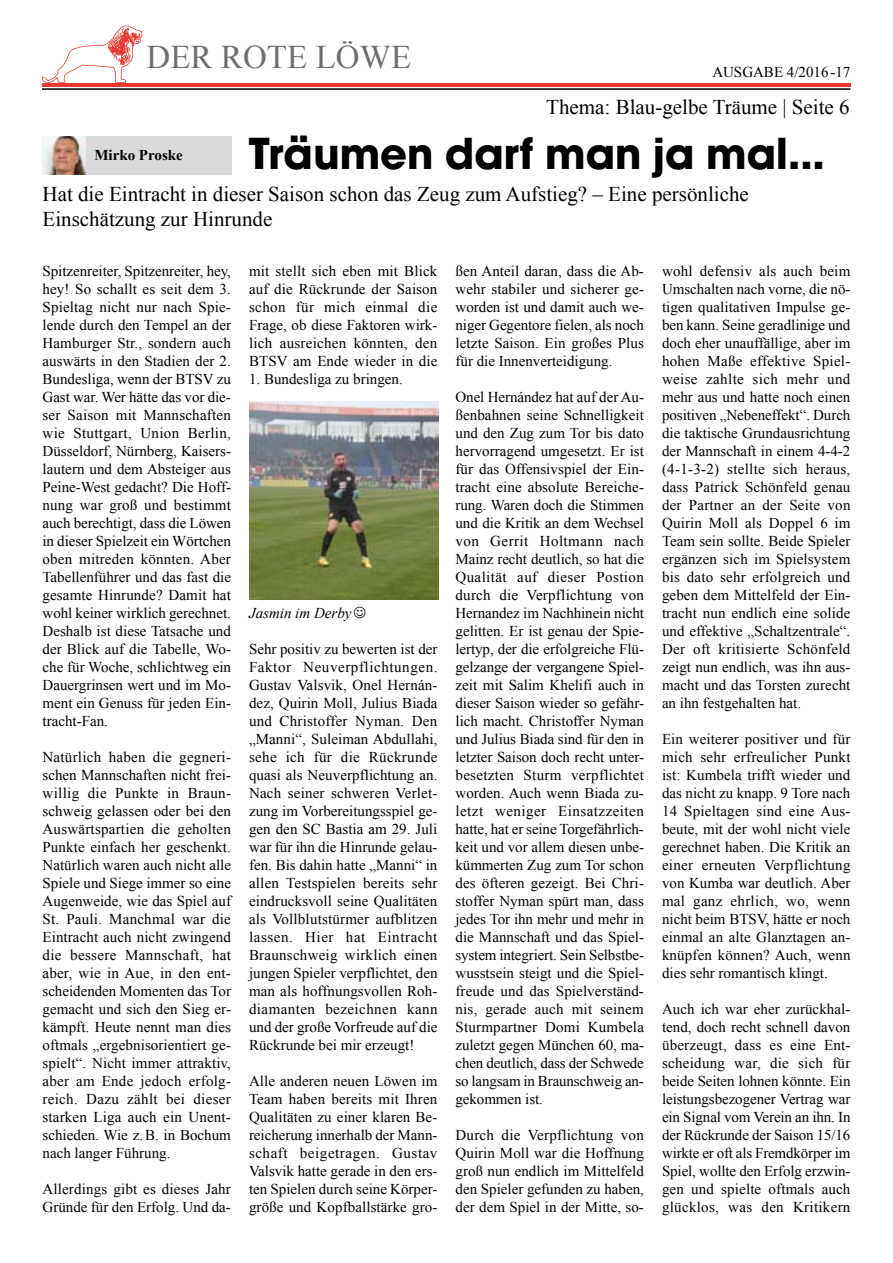
<style>
.page{position:relative;width:893px;height:1263px;background:#fff}
.page>*{position:absolute;margin:0;border:0;box-sizing:border-box;transform-origin:0 0}
.t1{font:46.5px "Avignon CE Bold";color:#000}
.t2{font:33px "Times New Roman";color:#6f6d70}
.t3{font:21px/25.2px "Times New Roman";color:#000}
.t4{font:15px/18px "Times New Roman";color:#000;text-align:justify}
.t5{font:italic 15px "Times New Roman";color:#000}
.t6{font:700 15px "Times New Roman";color:#000}
</style>
<div class="page">
<hr style="left:42px;top:88px;width:808px;height:2px;background:#000">
<svg style="left:42px;top:26px;width:100px;height:57px"></svg>
<hr style="left:42px;top:83px;width:808px;height:3px;background:#e83a33">
<img style="left:249px;top:402px;width:189px;height:198px">
<div style="left:43px;top:136px;width:189px;height:38px;background:#dadada"></div>
<img style="left:43px;top:136px;width:42px;height:38px">
<h2 class="t2" style="left:146px;top:35px;width:266px">DER ROTE LÖWE</h2>
<p class="t4" style="left:712px;top:63px;width:140px">AUSGABE 4/2016-17</p>
<h3 class="t3" style="left:546px;top:94px;width:305px">Thema: Blau-gelbe Träume | Seite 6</h3>
<h1 class="t1" style="left:249px;top:125px;width:577px">Träumen darf man ja mal...</h1>
<h3 class="t3" style="left:43px;top:181px;width:708px">Hat die Eintracht in dieser Saison schon das Zeug zum Aufstieg? – Eine persönliche<br>Einschätzung zur Hinrunde</h3>
<p class="t4" style="left:43px;top:261px;width:190px">Spitzenreiter, Spitzenreiter, hey, hey! So schallt es seit dem 3.<br>Spieltag nicht nur nach Spie&shy;lende durch den Tempel an der Hamburger Str., sondern auch auswärts in den Stadien der 2.<br>Bundesliga, wenn der BTSV zu Gast war. Wer hätte das vor die&shy;ser Saison mit Mannschaften wie Stuttgart, Union Berlin, Düsseldorf, Nürnberg, Kaisers&shy;lautern und dem Absteiger aus Peine-West gedacht? Die Hoff&shy;nung war groß und bestimmt auch berechtigt, dass die Löwen in dieser Spielzeit ein Wörtchen oben mitreden könnten. Aber Tabellenführer und das fast die gesamte Hinrunde? Damit hat wohl keiner wirklich gerechnet.<br>Deshalb ist diese Tatsache und der Blick auf die Tabelle, Wo&shy;che für Woche, schlichtweg ein Dauergrinsen wert und im Mo&shy;ment ein Genuss für jeden Ein&shy;tracht-Fan.</p>
<p class="t4" style="left:43px;top:747px;width:190px">Natürlich haben die gegneri&shy;schen Mannschaften nicht frei&shy;willig die Punkte in Braun&shy;schweig gelassen oder bei den Auswärtspartien die geholten Punkte einfach her geschenkt.<br>Natürlich waren auch nicht alle Spiele und Siege immer so eine Augenweide, wie das Spiel auf St. Pauli. Manchmal war die Eintracht auch nicht zwingend die bessere Mannschaft, hat aber, wie in Aue, in den ent&shy;scheidenden Momenten das Tor gemacht und sich den Sieg er&shy;kämpft. Heute nennt man dies oftmals „ergebnisorientiert ge&shy;spielt“. Nicht immer attraktiv, aber am Ende jedoch erfolg&shy;reich. Dazu zählt bei dieser starken Liga auch ein Unent&shy;schieden. Wie z.B. in Bochum nach langer Führung.</p>
<p class="t4" style="left:43px;top:1179px;width:190px">Allerdings gibt es dieses Jahr<br>Gründe für den Erfolg. Und da-</p>
<p class="t6" style="left:94px;top:145px;width:90px">Mirko Proske</p>
<p class="t4" style="left:455px;top:261px;width:190px">ßen Anteil daran, dass die Ab&shy;wehr stabiler und sicherer ge&shy;worden ist und damit auch we&shy;niger Gegentore fielen, als noch letzte Saison. Ein großes Plus für die Innenverteidigung.</p>
<p class="t4" style="left:455px;top:387px;width:190px">Onel Hernández hat auf der Au&shy;ßenbahnen seine Schnelligkeit und den Zug zum Tor bis dato hervorragend umgesetzt. Er ist für das Offensivspiel der Ein&shy;tracht eine absolute Bereiche&shy;rung. Waren doch die Stimmen und die Kritik an dem Wechsel von Gerrit Holtmann nach Mainz recht deutlich, so hat die Qualität auf dieser Postion durch die Verpflichtung von Hernandez im Nachhinein nicht gelitten. Er ist genau der Spie&shy;lertyp, der die erfolgreiche Flü&shy;gelzange der vergangene Spiel&shy;zeit mit Salim Khelifi auch in dieser Saison wieder so gefähr&shy;lich macht. Christoffer Nyman und Julius Biada sind für den in letzter Saison doch recht unter&shy;besetzten Sturm verpflichtet worden. Auch wenn Biada zu&shy;letzt weniger Einsatzzeiten hatte, hat er seine Torgefährlich&shy;keit und vor allem diesen unbe&shy;kümmerten Zug zum Tor schon des öfteren gezeigt. Bei Chri&shy;stoffer Nyman spürt man, dass jedes Tor ihn mehr und mehr in die Mannschaft und das Spiel&shy;system integriert. Sein Selbstbe&shy;wusstsein steigt und die Spiel&shy;freude und das Spielverständ&shy;nis, gerade auch mit seinem Sturmpartner Domi Kumbela zuletzt gegen München 60, ma&shy;chen deutlich, dass der Schwede so langsam in Braunschweig an&shy;gekommen ist.</p>
<p class="t4" style="left:455px;top:1125px;width:190px">Durch die Verpflichtung von Quirin Moll war die Hoffnung groß nun endlich im Mittelfeld den Spieler gefunden zu haben, der dem Spiel in der Mitte, so-</p>
<p class="t4" style="left:249px;top:261px;width:190px">mit stellt sich eben mit Blick auf die Rückrunde der Saison schon für mich einmal die Frage, ob diese Faktoren wirk&shy;lich ausreichen könnten, den BTSV am Ende wieder in die</p>
<p class="t4" style="left:249px;top:369px;width:155px">1. Bundesliga zu bringen.</p>
<p class="t4" style="left:662px;top:261px;width:190px">wohl defensiv als auch beim Umschalten nach vorne, die nö&shy;tigen qualitativen Impulse ge&shy;ben kann. Seine geradlinige und doch eher unauffällige, aber im hohen Maße effektive Spiel&shy;weise zahlte sich mehr und mehr aus und hatte noch einen positiven „Nebeneffekt“. Durch die taktische Grundausrichtung der Mannschaft in einem 4-4-2 (4-1-3-2) stellte sich heraus, dass Patrick Schönfeld genau der Partner an der Seite von Quirin Moll als Doppel 6 im Team sein sollte. Beide Spieler ergänzen sich im Spielsystem bis dato sehr erfolgreich und geben dem Mittelfeld der Ein&shy;tracht nun endlich eine solide und effektive „Schaltzentrale“.<br>Der oft kritisierte Schönfeld zeigt nun endlich, was ihn aus&shy;macht und das Torsten zurecht an ihn festgehalten hat.</p>
<p class="t4" style="left:662px;top:729px;width:190px">Ein weiterer positiver und für mich sehr erfreulicher Punkt ist: Kumbela trifft wieder und das nicht zu knapp. 9 Tore nach 14 Spieltagen sind eine Aus&shy;beute, mit der wohl nicht viele gerechnet haben. Die Kritik an einer erneuten Verpflichtung von Kumba war deutlich. Aber mal ganz ehrlich, wo, wenn nicht beim BTSV, hätte er noch einmal an alte Glanztagen an&shy;knüpfen können? Auch, wenn dies sehr romantisch klingt.</p>
<p class="t4" style="left:662px;top:999px;width:190px">Auch ich war eher zurückhal&shy;tend, doch recht schnell davon überzeugt, dass es eine Ent&shy;scheidung war, die sich für beide Seiten lohnen könnte. Ein leistungsbezogener Vertrag war ein Signal vom Verein an ihn. In der Rückrunde der Saison 15/16 wirkte er oft als Fremdkörper im Spiel, wollte den Erfolg erzwin&shy;gen und spielte oftmals auch glücklos, was den Kritikern</p>
<p class="t5" style="left:249px;top:602px;width:104px">Jasmin im Derby</p>
<p class="t4" style="left:249px;top:639px;width:190px">Sehr positiv zu bewerten ist der Faktor Neuverpflichtungen.<br>Gustav Valsvik, Onel Hernán&shy;dez, Quirin Moll, Julius Biada und Christoffer Nyman. Den „Manni“, Suleiman Abdullahi, sehe ich für die Rückrunde quasi als Neuverpflichtung an.<br>Nach seiner schweren Verlet&shy;zung im Vorbereitungsspiel ge&shy;gen den SC Bastia am 29. Juli war für ihn die Hinrunde gelau&shy;fen. Bis dahin hatte „Manni“ in allen Testspielen bereits sehr eindrucksvoll seine Qualitäten als Vollblutstürmer aufblitzen lassen. Hier hat Eintracht Braunschweig wirklich einen jungen Spieler verpflichtet, den man als hoffnungsvollen Roh&shy;diamanten bezeichnen kann und der große Vorfreude auf die Rückrunde bei mir erzeugt!</p>
<p class="t4" style="left:249px;top:1071px;width:190px">Alle anderen neuen Löwen im Team haben bereits mit Ihren Qualitäten zu einer klaren Be&shy;reicherung innerhalb der Mann&shy;schaft beigetragen. Gustav Valsvik hatte gerade in den ers&shy;ten Spielen durch seine Körper&shy;größe und Kopfballstärke gro-</p>
</div>
